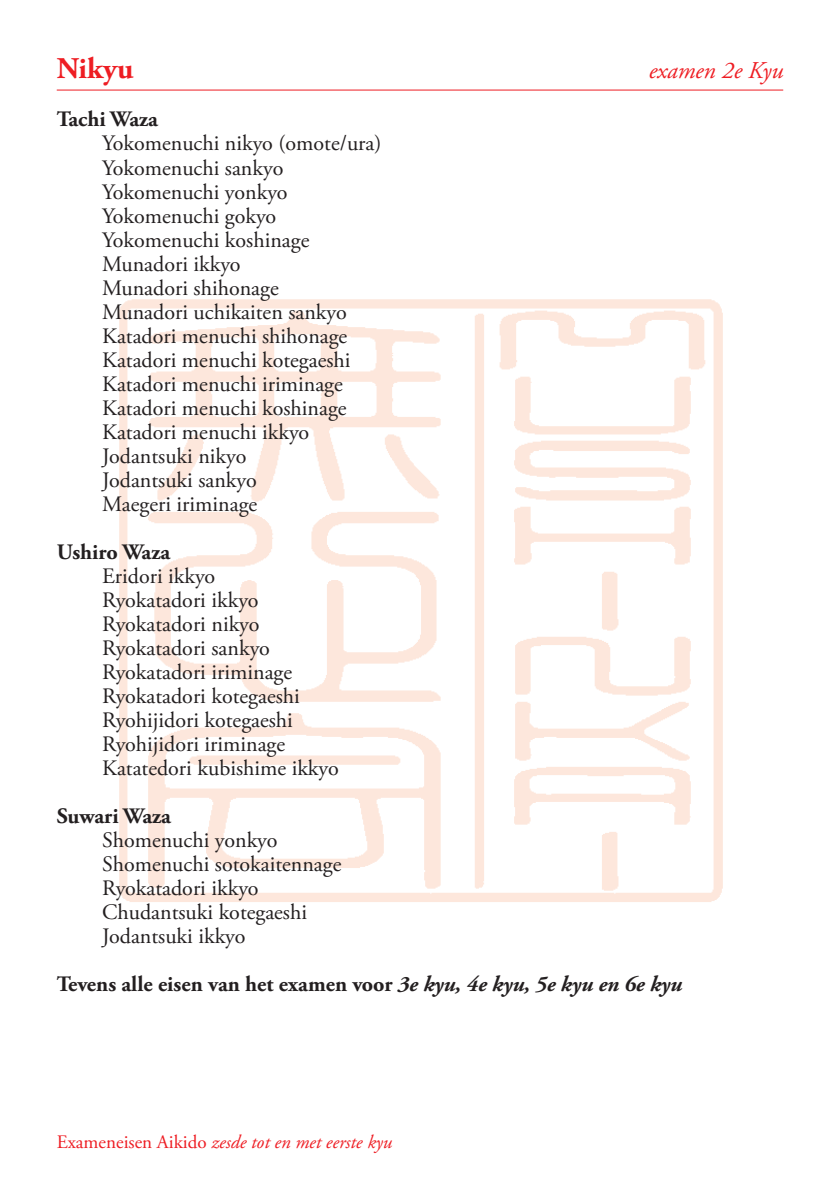
<style>
.page{position:relative;width:840px;height:1191px;background:#fff}
.page>*{position:absolute;margin:0;border:0;box-sizing:border-box;transform-origin:0 0}
.t1{font:700 30px "Adobe Garamond Pro";color:#ee1d23}
.t2{font:italic 24px "Adobe Garamond Pro";color:#ee1d23}
.t3{font:22px "Adobe Garamond Pro";color:#231f20}
.t4{font:700 22px "Adobe Garamond Pro";color:#231f20}
.t5{font:italic 19px "Adobe Garamond Pro";color:#ee1d23}
.s1{font-style:italic}
.s2{font-style:normal}
</style>
<div class="page">
<img style="left:119px;top:299px;width:604px;height:603px">
<hr style="left:57px;top:90px;width:725px;height:1px;background:#ee1d23">
<p class="t1" style="left:57px;top:51px;width:78px">Nikyu</p>
<p class="t2" style="left:648px;top:56px;width:136px">examen 2e Kyu</p>
<p class="t4" style="left:57px;top:107px;width:103px">Tachi Waza</p>
<p class="t3" style="left:102px;top:130px;width:281px">Yokomenuchi nikyo (omote/ura)</p>
<p class="t3" style="left:102px;top:154px;width:183px">Yokomenuchi sankyo</p>
<p class="t3" style="left:102px;top:178px;width:187px">Yokomenuchi yonkyo</p>
<p class="t3" style="left:102px;top:202px;width:175px">Yokomenuchi gokyo</p>
<p class="t3" style="left:102px;top:226px;width:209px">Yokomenuchi koshinage</p>
<p class="t3" style="left:102px;top:250px;width:140px">Munadori ikkyo</p>
<p class="t3" style="left:102px;top:274px;width:178px">Munadori shihonage</p>
<p class="t3" style="left:102px;top:298px;width:246px">Munadori uchikaiten sankyo</p>
<p class="t3" style="left:102px;top:322px;width:246px">Katadori menuchi shihonage</p>
<p class="t3" style="left:102px;top:346px;width:250px">Katadori menuchi kotegaeshi</p>
<p class="t3" style="left:102px;top:370px;width:242px">Katadori menuchi iriminage</p>
<p class="t3" style="left:102px;top:394px;width:246px">Katadori menuchi koshinage</p>
<p class="t3" style="left:102px;top:418px;width:208px">Katadori menuchi ikkyo</p>
<p class="t3" style="left:102px;top:442px;width:146px">Jodantsuki nikyo</p>
<p class="t3" style="left:102px;top:466px;width:156px">Jodantsuki sankyo</p>
<p class="t3" style="left:102px;top:490px;width:156px">Maegeri iriminage</p>
<p class="t4" style="left:57px;top:539px;width:115px">Ushiro Waza</p>
<p class="t3" style="left:102px;top:562px;width:115px">Eridori ikkyo</p>
<p class="t3" style="left:102px;top:586px;width:158px">Ryokatadori ikkyo</p>
<p class="t3" style="left:102px;top:610px;width:159px">Ryokatadori nikyo</p>
<p class="t3" style="left:102px;top:634px;width:169px">Ryokatadori sankyo</p>
<p class="t3" style="left:102px;top:658px;width:191px">Ryokatadori iriminage</p>
<p class="t3" style="left:102px;top:682px;width:199px">Ryokatadori kotegaeshi</p>
<p class="t3" style="left:102px;top:706px;width:192px">Ryohijidori kotegaeshi</p>
<p class="t3" style="left:102px;top:730px;width:184px">Ryohijidori iriminage</p>
<p class="t3" style="left:102px;top:754px;width:238px">Katatedori kubishime ikkyo</p>
<p class="t4" style="left:57px;top:803px;width:116px">Suwari Waza</p>
<p class="t3" style="left:102px;top:826px;width:177px">Shomenuchi yonkyo</p>
<p class="t3" style="left:102px;top:850px;width:241px">Shomenuchi sotokaitennage</p>
<p class="t3" style="left:102px;top:874px;width:158px">Ryokatadori ikkyo</p>
<p class="t3" style="left:102px;top:898px;width:206px">Chudantsuki kotegaeshi</p>
<p class="t3" style="left:102px;top:922px;width:145px">Jodantsuki ikkyo</p>
<p class="t4" style="left:57px;top:971px;width:626px">Tevens alle eisen van het examen voor <span class="s1">3e kyu, 4e kyu, 5e kyu en 6e kyu</span></p>
<p class="t5" style="left:57px;top:1130px;width:337px"><span class="s2">Exameneisen Aikido</span> zesde tot en met eerste kyu</p>
</div>
